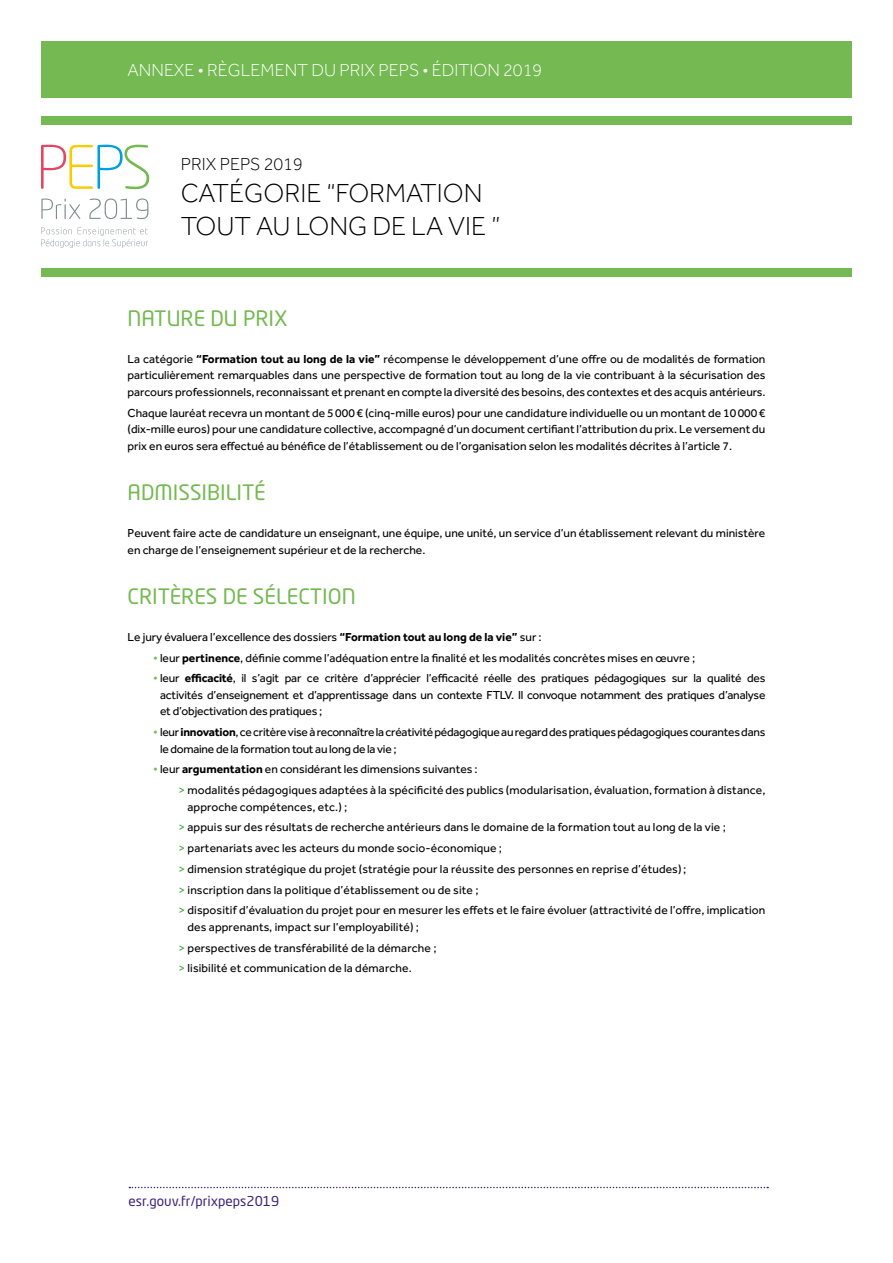
<style>
.page{position:relative;width:893px;height:1263px;background:#fff}
.page>*{position:absolute;margin:0;border:0;box-sizing:border-box;transform-origin:0 0}
.t1{font:300 27px/32.4px "Effra";color:#000}
.t2{font:21px "Neo Tech Std";color:#74b951}
.t3{font:300 18px "Effra";color:#fff}
.t4{font:300 18px "Effra";color:#000}
.t5{font:13.5px "Neo Tech Std";color:#3a247b}
.t6{font:12px/20.7px "Effra";color:#000}
.t7{font:12px/16.5px "Effra";letter-spacing:-.02em;color:#000}
.s1{font-weight:700}
.s2{color:#74b951}
.s3{color:#3ca432}
</style>
<div class="page">
<svg style="left:129px;top:1187px;width:639px;height:1px"></svg>
<div style="left:41px;top:41px;width:811px;height:57px;background:#74b951"></div>
<div style="left:41px;top:116px;width:811px;height:9px;background:#74b951"></div>
<div style="left:41px;top:268px;width:811px;height:9px;background:#74b951"></div>
<svg style="left:41px;top:227px;width:107px;height:21px"></svg>
<svg style="left:41px;top:145px;width:108px;height:44px"></svg>
<svg style="left:41px;top:199px;width:39px;height:20px"></svg>
<svg style="left:89px;top:198px;width:59px;height:21px"></svg>
<h3 class="t3" style="left:128px;top:59px;width:416px">ANNEXE • RÈGLEMENT DU PRIX PEPS • ÉDITION 2019</h3>
<h3 class="t4" style="left:181px;top:154px;width:124px">PRIX PEPS 2019</h3>
<h1 class="t1" style="left:181px;top:177px;width:321px">CATÉGORIE “FORMATION<br>TOUT AU LONG DE LA VIE ”</h1>
<h2 class="t2" style="left:128px;top:305px;width:162px">NATURE DU PRIX</h2>
<p class="t6" style="left:128px;top:350px;width:639px;line-height:16.5px;text-align:justify">La catégorie <span class="s1">“Formation tout au long de la vie”</span> récompense le développement d’une offre ou de modalités de formation particulièrement remarquables dans une perspective de formation tout au long de la vie contribuant à la sécurisation des parcours professionnels, reconnaissant et prenant en compte la diversité des besoins, des contextes et des acquis antérieurs.</p>
<p class="t6" style="left:128px;top:404px;width:639px;line-height:16.5px;text-align:justify">Chaque lauréat recevra un montant de 5000€ (cinq-mille euros) pour une candidature individuelle ou un montant de 10000€ (dix-mille euros) pour une candidature collective, accompagné d’un document certifiant l’attribution du prix. Le versement du prix en euros sera effectué au bénéfice de l’établissement ou de l’organisation selon les modalités décrites à l’article 7.</p>
<h2 class="t2" style="left:128px;top:479px;width:140px">ADMISSIBILITÉ</h2>
<p class="t6" style="left:128px;top:525px;width:639px;line-height:16.5px">Peuvent faire acte de candidature un enseignant, une équipe, une unité, un service d’un établissement relevant du ministère en charge de l’enseignement supérieur et de la recherche.</p>
<h2 class="t2" style="left:128px;top:583px;width:230px">CRITÈRES DE SÉLECTION</h2>
<p class="t6" style="left:128px;top:626px;width:416px">Le jury évaluera l’excellence des dossiers <span class="s1">“Formation tout au long de la vie”</span> sur :</p>
<p class="t6" style="left:153px;top:647px;width:544px"><span class="s2">•</span> leur <span class="s1">pertinence</span>, définie comme l’adéquation entre la finalité et les modalités concrètes mises en œuvre ;</p>
<p class="t6" style="left:160px;top:670px;width:607px;line-height:16.5px;text-align:justify;text-indent:-7px"><span class="s2">•</span> leur <span class="s1">efficacité</span>, il s’agit par ce critère d’apprécier l’efficacité réelle des pratiques pédagogiques sur la qualité des activités d’enseignement et d’apprentissage dans un contexte FTLV. Il convoque notamment des pratiques d’analyse et d’objectivation des pratiques ;</p>
<p class="t7" style="left:160px;top:724px;width:607px;text-indent:-7px"><span class="s2">•</span> leur <span class="s1">innovation</span>, ce critère vise à reconnaître la créativité pédagogique au regard des pratiques pédagogiques courantes dans le domaine de la formation tout au long de la vie ;</p>
<p class="t6" style="left:179px;top:759px;width:588px;text-indent:-26px"><span class="s2">•</span> leur <span class="s1">argumentation</span> en considérant les dimensions suivantes :<br><span class="s3">&gt;</span> modalités pédagogiques adaptées à la spécificité des publics (modularisation, évaluation, formation à distance,</p>
<p class="t6" style="left:179px;top:796px;width:588px;text-indent:9px">approche compétences, etc.) ;<br><span class="s3">&gt;</span> appuis sur des résultats de recherche antérieurs dans le domaine de la formation tout au long de la vie ;<br><span class="s3">&gt;</span> partenariats avec les acteurs du monde socio-économique ;<br><span class="s3">&gt;</span> dimension stratégique du projet (stratégie pour la réussite des personnes en reprise d’études);<br><span class="s3">&gt;</span> inscription dans la politique d’établissement ou de site ;<br><span class="s3">&gt;</span> dispositif d’évaluation du projet pour en mesurer les effets et le faire évoluer (attractivité de l’offre, implication</p>
<p class="t6" style="left:179px;top:916px;width:259px;text-indent:9px">des apprenants, impact sur l’employabilité) ;<br><span class="s3">&gt;</span> perspectives de transférabilité de la démarche ; <span class="s3">&gt;</span> lisibilité et communication de la démarche.</p>
<p class="t5" style="left:129px;top:1192px;width:152px">esr.gouv.fr/prixpeps2019</p>
</div>
